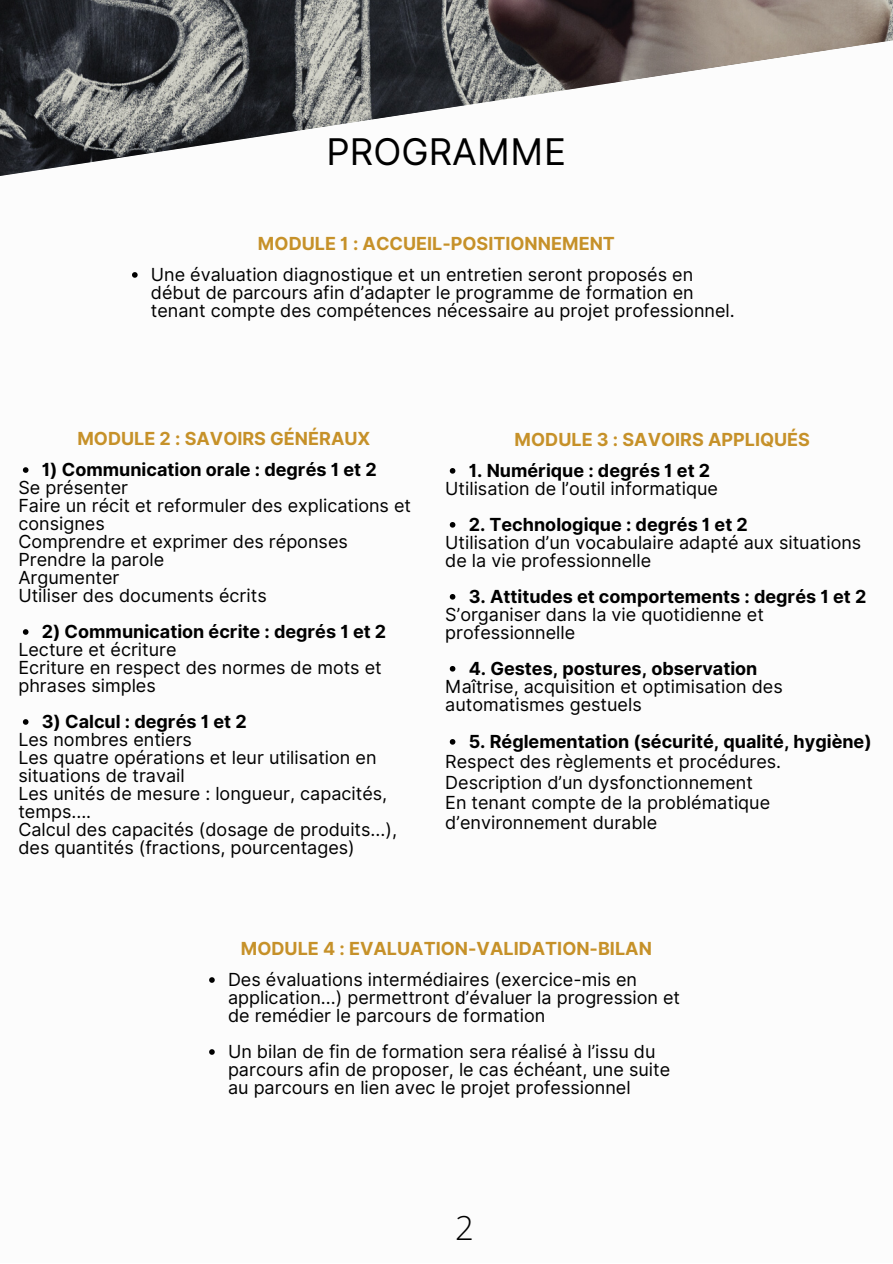
<style>
.page{position:relative;width:893px;height:1264px;background:#fff}
.page>*{position:absolute;margin:0;border:0;box-sizing:border-box;transform-origin:0 0}
.t1{font:36.75px "Inter";color:#000}
.t2{font:300 33px "Open Sans";color:#000}
.t3{font:18px/18px "Inter";color:#000}
.t4{font:700 18px "Inter";color:#000}
.t5{font:700 18px "Inter";color:#c69129}
</style>
<div class="page">
<img style="left:0;top:0;width:892px;height:176px">
<svg style="left:209px;top:977px;width:6px;height:5px"></svg>
<svg style="left:209px;top:1049px;width:6px;height:5px"></svg>
<svg style="left:450px;top:468px;width:5px;height:5px"></svg>
<svg style="left:450px;top:522px;width:5px;height:5px"></svg>
<svg style="left:450px;top:594px;width:5px;height:5px"></svg>
<svg style="left:450px;top:666px;width:5px;height:5px"></svg>
<svg style="left:450px;top:739px;width:5px;height:5px"></svg>
<svg style="left:23px;top:467px;width:5px;height:6px"></svg>
<svg style="left:23px;top:629px;width:5px;height:5px"></svg>
<svg style="left:23px;top:719px;width:5px;height:5px"></svg>
<svg style="left:132px;top:272px;width:6px;height:6px"></svg>
<h1 class="t1" style="left:326px;top:130px;width:241px">PROGRAMME</h1>
<p class="t5" style="left:258px;top:232px;width:358px">MODULE 1 : ACCUEIL-POSITIONNEMENT</p>
<p class="t3" style="left:151px;top:265px;width:585px">Une évaluation diagnostique et un entretien seront proposés en début de parcours afin d’adapter le programme de formation en tenant compte des compétences nécessaire au projet professionnel.</p>
<p class="t5" style="left:77px;top:427px;width:294px">MODULE 2 : SAVOIRS GÉNÉRAUX</p>
<p class="t3" style="left:18px;top:478px;width:394px">Se présenter<br>Faire un récit et reformuler des explications et consignes<br>Comprendre et exprimer des réponses<br>Prendre la parole<br>Argumenter<br>Utiliser des documents écrits</p>
<p class="t3" style="left:18px;top:640px;width:365px">Lecture et écriture<br>Ecriture en respect des normes de mots et phrases simples</p>
<p class="t3" style="left:18px;top:730px;width:380px">Les nombres entiers<br>Les quatre opérations et leur utilisation en situations de travail<br>Les unités de mesure : longueur, capacités, temps....<br>Calcul des capacités (dosage de produits...), des quantités (fractions, pourcentages)</p>
<p class="t4" style="left:42px;top:459px;width:336px">1) Communication orale : degrés 1 et 2</p>
<p class="t4" style="left:42px;top:621px;width:346px">2) Communication écrite : degrés 1 et 2</p>
<p class="t4" style="left:42px;top:710px;width:206px">3) Calcul : degrés 1 et 2</p>
<p class="t5" style="left:514px;top:428px;width:297px">MODULE 3 : SAVOIRS APPLIQUÉS</p>
<p class="t3" style="left:445px;top:479px;width:274px">Utilisation de l’outil informatique</p>
<p class="t3" style="left:445px;top:533px;width:417px">Utilisation d’un vocabulaire adapté aux situations de la vie professionnelle</p>
<p class="t3" style="left:445px;top:605px;width:320px">S’organiser dans la vie quotidienne et professionnelle</p>
<p class="t3" style="left:445px;top:677px;width:339px">Maîtrise, acquisition et optimisation des automatismes gestuels</p>
<p class="t3" style="left:445px;top:751px;width:337px;line-height:20.2px">Respect des règlements et procédures.<br>Description d’un dysfonctionnement<br>En tenant compte de la problématique d’environnement durable</p>
<p class="t4" style="left:468px;top:460px;width:243px">1. Numérique : degrés 1 et 2</p>
<p class="t4" style="left:468px;top:513px;width:281px">2. Technologique : degrés 1 et 2</p>
<p class="t4" style="left:468px;top:585px;width:399px">3. Attitudes et comportements : degrés 1 et 2</p>
<p class="t4" style="left:468px;top:657px;width:290px">4. Gestes, postures, observation</p>
<p class="t4" style="left:468px;top:730px;width:404px">5. Réglementation (sécurité, qualité, hygiène)</p>
<p class="t5" style="left:241px;top:937px;width:412px">MODULE 4 : EVALUATION-VALIDATION-BILAN</p>
<p class="t3" style="left:228px;top:970px;width:453px">Des évaluations intermédiaires (exercice-mis en application...) permettront d’évaluer la progression et de remédier le parcours de formation</p>
<p class="t3" style="left:228px;top:1042px;width:443px">Un bilan de fin de formation sera réalisé à l’issu du parcours afin de proposer, le cas échéant, une suite au parcours en lien avec le projet professionnel</p>
<h2 class="t2" style="left:455px;top:1204px;width:20px">2</h2>
</div>
